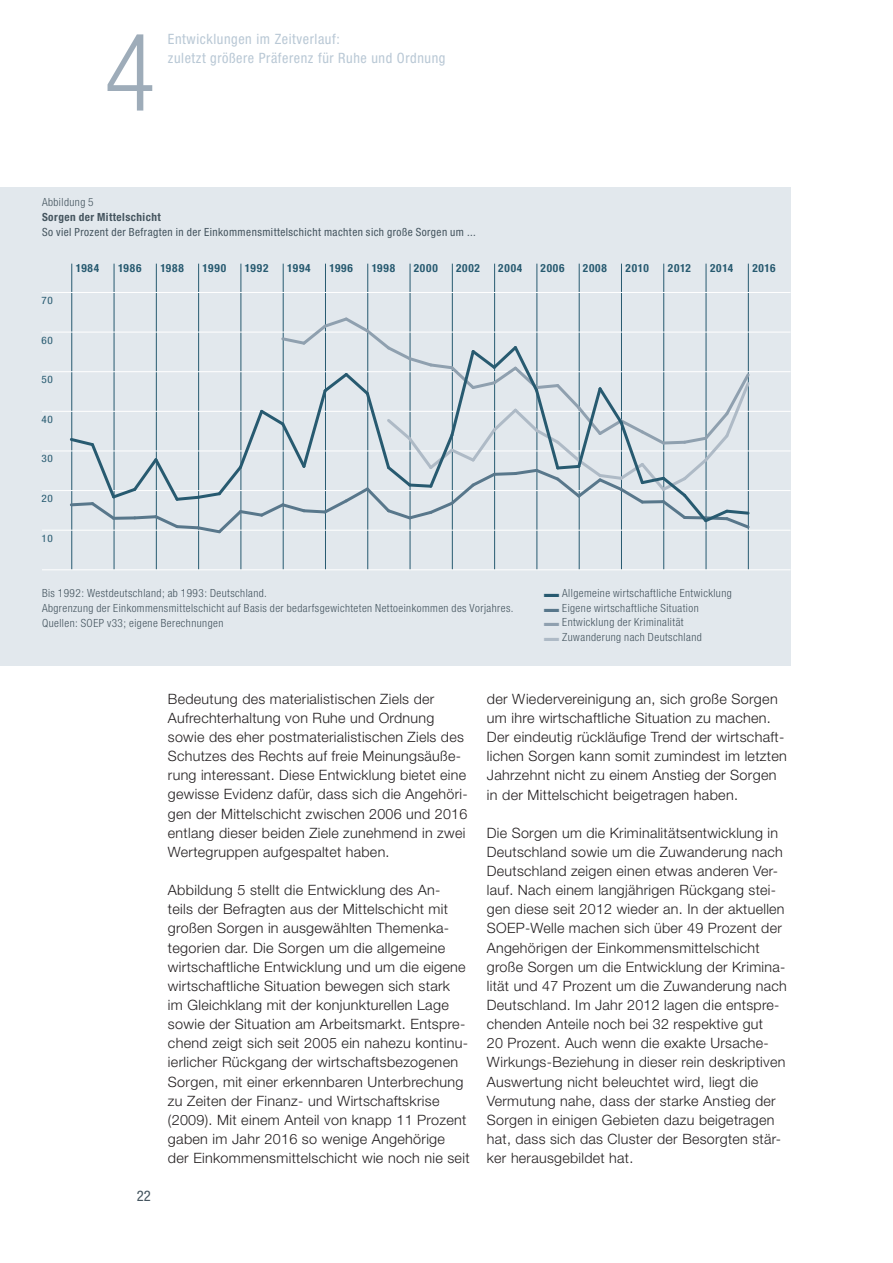
<style>
.page{position:relative;width:893px;height:1263px;background:#fff}
.page>*{position:absolute;margin:0;border:0;box-sizing:border-box;transform-origin:0 0}
.t1{font:300 condensed 107.55px "Helvetica Neue LT Std";color:#99a8b6}
.t2{font:condensed 14.7px "Helvetica Neue LT Std";color:#45555f}
.t3{font:300 14.25px/19.2px "Helvetica Neue LT Std";letter-spacing:.02em;color:#231f20}
.t4{font:condensed 14.25px/19.2px "Helvetica Neue LT Std";letter-spacing:.04em;color:#b9c8d5}
.t5{font:300 condensed 11.25px/14.9px "Helvetica Neue LT Std";letter-spacing:.04em;color:#45555f}
.t6{font:condensed 11.25px "Helvetica Neue LT Std";letter-spacing:.04em;color:#45555f}
.t7{font:700 condensed 11.25px "Helvetica Neue LT Std";letter-spacing:.075em;color:#275a70}
.t8{font:700 condensed 11.25px "Helvetica Neue LT Std";letter-spacing:.04em;color:#45555f}
.t9{font:condensed 10.2px "Helvetica Neue LT Std";letter-spacing:.04em;color:#275a70;scale:1.1 1}
.s1{color:#275a70}
.s2{color:#58778b}
.s3{color:#8fa0af}
.s4{color:#aebac6}
</style>
<div class="page">
<div style="left:0;top:187px;width:791px;height:478px;background:#e2e8ed"></div>
<hr style="left:71px;top:264px;width:1px;height:306px;background:#275a70">
<hr style="left:114px;top:264px;width:1px;height:306px;background:#275a70">
<hr style="left:156px;top:264px;width:1px;height:306px;background:#275a70">
<hr style="left:198px;top:264px;width:1px;height:306px;background:#275a70">
<hr style="left:241px;top:264px;width:1px;height:306px;background:#275a70">
<hr style="left:283px;top:264px;width:1px;height:306px;background:#275a70">
<hr style="left:325px;top:264px;width:1px;height:306px;background:#275a70">
<hr style="left:367px;top:264px;width:1px;height:306px;background:#275a70">
<hr style="left:410px;top:264px;width:1px;height:306px;background:#275a70">
<hr style="left:452px;top:264px;width:1px;height:306px;background:#275a70">
<hr style="left:494px;top:264px;width:1px;height:306px;background:#275a70">
<hr style="left:537px;top:264px;width:1px;height:306px;background:#275a70">
<hr style="left:579px;top:264px;width:1px;height:306px;background:#275a70">
<hr style="left:621px;top:264px;width:1px;height:306px;background:#275a70">
<hr style="left:663px;top:264px;width:1px;height:306px;background:#275a70">
<hr style="left:706px;top:264px;width:1px;height:306px;background:#275a70">
<hr style="left:748px;top:264px;width:1px;height:306px;background:#275a70">
<hr style="left:42px;top:530px;width:749px;height:1px;background:#fff">
<hr style="left:42px;top:490px;width:749px;height:1px;background:#fff">
<hr style="left:42px;top:451px;width:749px;height:1px;background:#fff">
<hr style="left:42px;top:411px;width:749px;height:1px;background:#fff">
<hr style="left:42px;top:371px;width:749px;height:1px;background:#fff">
<hr style="left:42px;top:332px;width:749px;height:1px;background:#fff">
<hr style="left:42px;top:292px;width:749px;height:1px;background:#fff">
<hr style="left:42px;top:569px;width:749px;height:1px;background:#fff">
<svg style="left:68px;top:315px;width:684px;height:221px"></svg>
<h1 class="t1" style="left:104px;top:11px;width:53px">4</h1>
<p class="t4" style="left:168px;top:29px;width:279px">Entwicklungen im Zeitverlauf:<br>zuletzt größere Präferenz für Ruhe und Ordnung</p>
<p class="t5" style="left:42px;top:195px;width:53px">Abbildung 5</p>
<p class="t8" style="left:42px;top:210px;width:120px">Sorgen der Mittelschicht</p>
<p class="t6" style="left:42px;top:225px;width:435px">So viel Prozent der Befragten in der Einkommensmittelschicht machten sich große Sorgen um ...</p>
<p class="t9" style="left:42px;top:294px;width:12px">70</p>
<p class="t9" style="left:42px;top:334px;width:12px">60</p>
<p class="t9" style="left:42px;top:374px;width:12px">50</p>
<p class="t9" style="left:42px;top:413px;width:12px">40</p>
<p class="t9" style="left:42px;top:453px;width:12px">30</p>
<p class="t9" style="left:42px;top:492px;width:12px">20</p>
<p class="t9" style="left:42px;top:532px;width:12px">10</p>
<p class="t7" style="left:76px;top:261px;width:25px">1984</p>
<p class="t7" style="left:118px;top:261px;width:25px">1986</p>
<p class="t7" style="left:160px;top:261px;width:25px">1988</p>
<p class="t7" style="left:203px;top:261px;width:25px">1990</p>
<p class="t7" style="left:245px;top:261px;width:25px">1992</p>
<p class="t7" style="left:287px;top:261px;width:25px">1994</p>
<p class="t7" style="left:329px;top:261px;width:25px">1996</p>
<p class="t7" style="left:372px;top:261px;width:25px">1998</p>
<p class="t7" style="left:414px;top:261px;width:26px">2000</p>
<p class="t7" style="left:456px;top:261px;width:25px">2002</p>
<p class="t7" style="left:498px;top:261px;width:26px">2004</p>
<p class="t7" style="left:541px;top:261px;width:26px">2006</p>
<p class="t7" style="left:583px;top:261px;width:26px">2008</p>
<p class="t7" style="left:625px;top:261px;width:25px">2010</p>
<p class="t7" style="left:668px;top:261px;width:25px">2012</p>
<p class="t7" style="left:710px;top:261px;width:25px">2014</p>
<p class="t7" style="left:752px;top:261px;width:25px">2016</p>
<p class="t5" style="left:42px;top:585px;width:473px">Bis 1992: Westdeutschland; ab 1993: Deutschland.<br>Abgrenzung der Einkommensmittelschicht auf Basis der bedarfsgewichteten Nettoeinkommen des Vorjahres.<br>Quellen: SOEP v33; eigene Berechnungen</p>
<p class="t5" style="left:543px;top:585px;width:190px"><span class="s1">■</span> Allgemeine wirtschaftliche Entwicklung</p>
<p class="t5" style="left:543px;top:600px;width:157px"><span class="s2">■</span> Eigene wirtschaftliche Situation</p>
<p class="t5" style="left:543px;top:615px;width:142px"><span class="s3">■</span> Entwicklung der Kriminalität</p>
<p class="t5" style="left:543px;top:630px;width:160px"><span class="s4">■</span> Zuwanderung nach Deutschland</p>
<p class="t2" style="left:137px;top:1187px;width:16px">22</p>
<p class="t3" style="left:168px;top:689px;width:301px">Bedeutung des materialistischen Ziels der Aufrechterhaltung von Ruhe und Ordnung sowie des eher postmaterialistischen Ziels des Schutzes des Rechts auf freie Meinungsäuße&shy;rung interessant. Diese Entwicklung bietet eine gewisse Evidenz dafür, dass sich die Angehöri&shy;gen der Mittelschicht zwischen 2006 und 2016 entlang dieser beiden Ziele zunehmend in zwei Wertegruppen aufgespaltet haben.</p>
<p class="t3" style="left:168px;top:880px;width:303px">Abbildung 5 stellt die Entwicklung des An-<br>teils der Befragten aus der Mittelschicht mit großen Sorgen in ausgewählten Themenka&shy;tegorien dar. Die Sorgen um die allgemeine wirtschaftliche Entwicklung und um die eigene wirtschaftliche Situation bewegen sich stark<br>im Gleichklang mit der konjunkturellen Lage sowie der Situation am Arbeitsmarkt. Entspre&shy;chend zeigt sich seit 2005 ein nahezu kontinu&shy;ierlicher Rückgang der wirtschaftsbezogenen Sorgen, mit einer erkennbaren Unterbrechung zu Zeiten der Finanz- und Wirtschaftskrise (2009). Mit einem Anteil von knapp 11 Prozent gaben im Jahr 2016 so wenige Angehörige<br>der Einkommensmittelschicht wie noch nie seit</p>
<p class="t3" style="left:487px;top:689px;width:302px">der Wiedervereinigung an, sich große Sorgen um ihre wirtschaftliche Situation zu machen.<br>Der eindeutig rückläufige Trend der wirtschaft&shy;lichen Sorgen kann somit zumindest im letzten Jahrzehnt nicht zu einem Anstieg der Sorgen in der Mittelschicht beigetragen haben.</p>
<p class="t3" style="left:487px;top:823px;width:301px">Die Sorgen um die Kriminalitätsentwicklung in Deutschland sowie um die Zuwanderung nach Deutschland zeigen einen etwas anderen Ver&shy;lauf. Nach einem langjährigen Rückgang stei&shy;gen diese seit 2012 wieder an. In der aktuellen SOEP-Welle machen sich über 49 Prozent der Angehörigen der Einkommensmittelschicht große Sorgen um die Entwicklung der Krimina&shy;lität und 47 Prozent um die Zuwanderung nach Deutschland. Im Jahr 2012 lagen die entspre&shy;chenden Anteile noch bei 32 respektive gut<br>20 Prozent. Auch wenn die exakte Ursache-Wirkungs-Beziehung in dieser rein deskriptiven Auswertung nicht beleuchtet wird, liegt die Vermutung nahe, dass der starke Anstieg der Sorgen in einigen Gebieten dazu beigetragen hat, dass sich das Cluster der Besorgten stär&shy;ker herausgebildet hat.</p>
</div>
